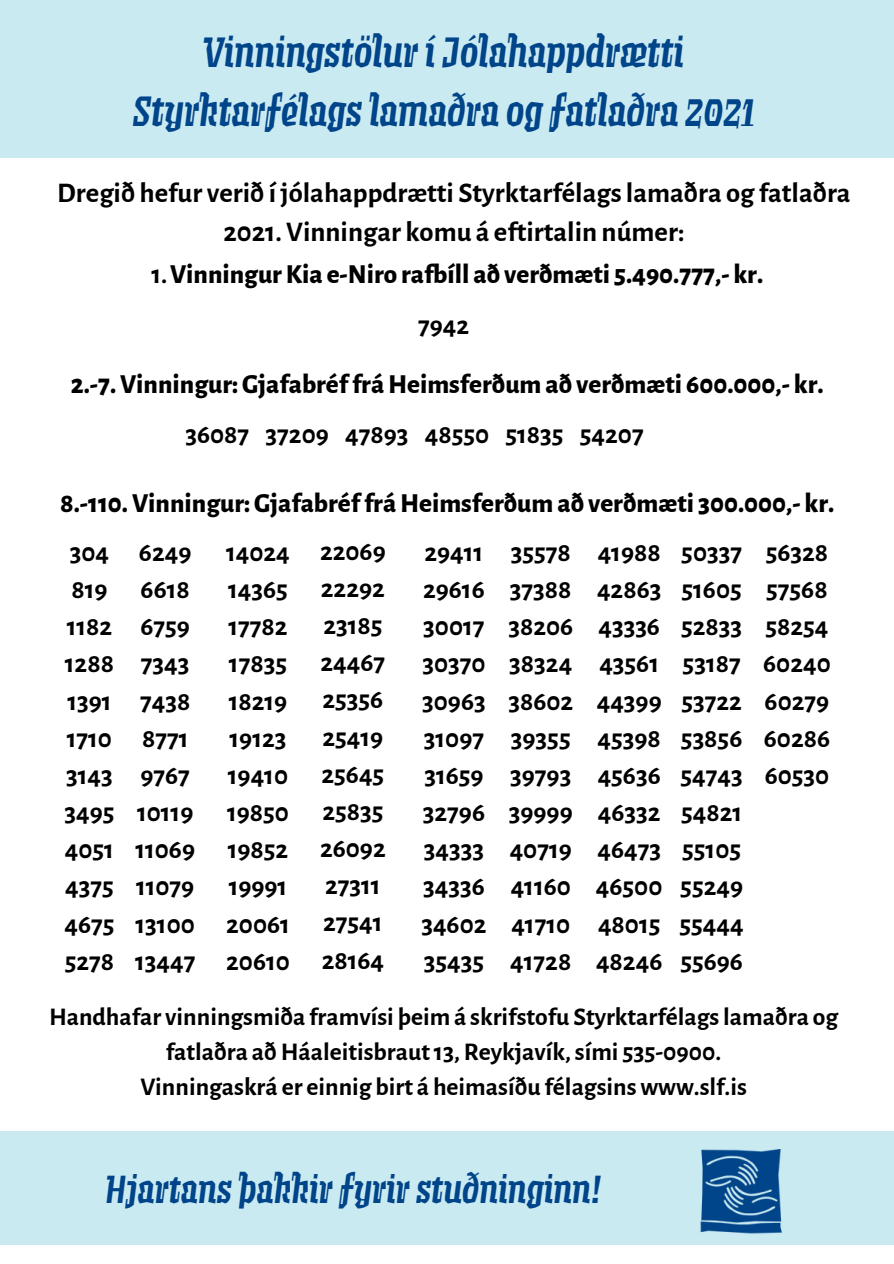
<style>
.page{position:relative;width:894px;height:1264px;background:#fff}
.page>*{position:absolute;margin:0;border:0;box-sizing:border-box;transform-origin:0 0}
.t1{font:42.15px "Birra Bruin";color:#004489}
.t2{font:39px "Birra Bruin";color:#004489}
.t3{font:700 28.5px/39.5px "Alegreya Sans";color:#000;text-align:center}
.t4{font:700 27px "Alegreya Sans";color:#000}
.t5{font:800 27px "Alegreya Sans";color:#000}
.t6{font:700 25.5px/35px "Alegreya Sans";color:#000;text-align:center}
.s1{font-weight:700}
</style>
<div class="page">
<div style="left:0;top:0;width:893px;height:158px;background:#caeaf2"></div>
<div style="left:0;top:1130px;width:893px;height:114px;background:#caeaf2"></div>
<img style="left:700px;top:1149px;width:82px;height:85px">
<p class="t1" style="left:203px;top:24px;width:482px">Vinningstölur í Jólahappdrætti</p>
<p class="t1" style="left:133px;top:83px;width:623px">Styrktarfélags lamaðra og fatlaðra 2021</p>
<p class="t3" style="left:57px;top:173px;width:794px">Dregið hefur verið í jólahappdrætti Styrktarfélagslamaðra og fatlaðra<br>2021. Vinningar komu á eftirtalin númer:</p>
<p class="t5" style="left:151px;top:261px;width:613px"><span class="s1">1.</span>VinningurKia e-Niro rafbíll að verðmæti 5.490.777,- kr.</p>
<p class="t4" style="left:418px;top:313px;width:53px">7942</p>
<p class="t5" style="left:71px;top:371px;width:754px">2.-7.Vinningur:Gjafabréffrá Heimsferðum að verðmæti 600.000,- kr.</p>
<p class="t4" style="left:185px;top:421px;width:459px">36087 37209 47893 48550 51835 54207</p>
<p class="t5" style="left:60px;top:490px;width:775px">8.-110.Vinningur:Gjafabréffrá Heimsferðum að verðmæti 300.000,- kr.</p>
<p class="t4" style="left:70px;top:539px;width:41px">304</p>
<p class="t4" style="left:71px;top:576px;width:38px">819</p>
<p class="t4" style="left:67px;top:613px;width:47px">1182</p>
<p class="t4" style="left:65px;top:651px;width:51px">1288</p>
<p class="t4" style="left:67px;top:688px;width:46px">1391</p>
<p class="t4" style="left:67px;top:725px;width:47px">1710</p>
<p class="t4" style="left:66px;top:762px;width:48px">3143</p>
<p class="t4" style="left:64px;top:799px;width:51px">3495</p>
<p class="t4" style="left:65px;top:836px;width:51px">4051</p>
<p class="t4" style="left:65px;top:873px;width:50px">4375</p>
<p class="t4" style="left:64px;top:911px;width:51px">4675</p>
<p class="t4" style="left:65px;top:948px;width:51px">5278</p>
<p class="t4" style="left:320px;top:538px;width:67px">22069</p>
<p class="t4" style="left:321px;top:575px;width:65px">22292</p>
<p class="t4" style="left:323px;top:612px;width:61px">23185</p>
<p class="t4" style="left:320px;top:649px;width:66px">24467</p>
<p class="t4" style="left:322px;top:686px;width:62px">25356</p>
<p class="t4" style="left:322px;top:724px;width:62px">25419</p>
<p class="t4" style="left:321px;top:761px;width:64px">25645</p>
<p class="t4" style="left:322px;top:798px;width:63px">25835</p>
<p class="t4" style="left:320px;top:835px;width:67px">26092</p>
<p class="t4" style="left:325px;top:872px;width:57px">27311</p>
<p class="t4" style="left:323px;top:909px;width:61px">27541</p>
<p class="t4" style="left:321px;top:946px;width:64px">28164</p>
<p class="t4" style="left:139px;top:539px;width:54px">6249</p>
<p class="t4" style="left:141px;top:576px;width:51px">6618</p>
<p class="t4" style="left:140px;top:613px;width:51px">6759</p>
<p class="t4" style="left:141px;top:651px;width:50px">7343</p>
<p class="t4" style="left:140px;top:688px;width:52px">7438</p>
<p class="t4" style="left:142px;top:725px;width:48px">8771</p>
<p class="t4" style="left:140px;top:762px;width:51px">9767</p>
<p class="t4" style="left:137px;top:799px;width:58px">10119</p>
<p class="t4" style="left:135px;top:836px;width:61px">11069</p>
<p class="t4" style="left:136px;top:873px;width:60px">11079</p>
<p class="t4" style="left:135px;top:911px;width:61px">13100</p>
<p class="t4" style="left:135px;top:948px;width:62px">13447</p>
<p class="t4" style="left:765px;top:539px;width:64px">56328</p>
<p class="t4" style="left:766px;top:576px;width:63px">57568</p>
<p class="t4" style="left:765px;top:613px;width:64px">58254</p>
<p class="t4" style="left:763px;top:651px;width:69px">60240</p>
<p class="t4" style="left:764px;top:688px;width:66px">60279</p>
<p class="t4" style="left:763px;top:725px;width:68px">60286</p>
<p class="t4" style="left:764px;top:762px;width:66px">60530</p>
<p class="t4" style="left:510px;top:539px;width:61px">35578</p>
<p class="t4" style="left:510px;top:576px;width:63px">37388</p>
<p class="t4" style="left:508px;top:613px;width:66px">38206</p>
<p class="t4" style="left:509px;top:651px;width:64px">38324</p>
<p class="t4" style="left:508px;top:688px;width:66px">38602</p>
<p class="t4" style="left:511px;top:725px;width:61px">39355</p>
<p class="t4" style="left:510px;top:762px;width:63px">39793</p>
<p class="t4" style="left:508px;top:799px;width:65px">39999</p>
<p class="t4" style="left:509px;top:836px;width:64px">40719</p>
<p class="t4" style="left:510px;top:873px;width:62px">41160</p>
<p class="t4" style="left:511px;top:911px;width:60px">41710</p>
<p class="t4" style="left:510px;top:948px;width:63px">41728</p>
<p class="t4" style="left:597px;top:539px;width:65px">41988</p>
<p class="t4" style="left:597px;top:576px;width:66px">42863</p>
<p class="t4" style="left:598px;top:613px;width:63px">43336</p>
<p class="t4" style="left:599px;top:651px;width:61px">43561</p>
<p class="t4" style="left:596px;top:688px;width:66px">44399</p>
<p class="t4" style="left:597px;top:725px;width:65px">45398</p>
<p class="t4" style="left:597px;top:762px;width:65px">45636</p>
<p class="t4" style="left:597px;top:799px;width:64px">46332</p>
<p class="t4" style="left:597px;top:836px;width:65px">46473</p>
<p class="t4" style="left:595px;top:873px;width:68px">46500</p>
<p class="t4" style="left:598px;top:911px;width:64px">48015</p>
<p class="t4" style="left:596px;top:948px;width:68px">48246</p>
<p class="t4" style="left:424px;top:539px;width:60px">29411</p>
<p class="t4" style="left:423px;top:576px;width:63px">29616</p>
<p class="t4" style="left:423px;top:613px;width:63px">30017</p>
<p class="t4" style="left:422px;top:651px;width:65px">30370</p>
<p class="t4" style="left:422px;top:688px;width:65px">30963</p>
<p class="t4" style="left:423px;top:725px;width:62px">31097</p>
<p class="t4" style="left:424px;top:762px;width:61px">31659</p>
<p class="t4" style="left:423px;top:799px;width:64px">32796</p>
<p class="t4" style="left:423px;top:836px;width:62px">34333</p>
<p class="t4" style="left:423px;top:873px;width:63px">34336</p>
<p class="t4" style="left:421px;top:911px;width:67px">34602</p>
<p class="t4" style="left:423px;top:948px;width:62px">35435</p>
<p class="t4" style="left:226px;top:539px;width:65px">14024</p>
<p class="t4" style="left:228px;top:576px;width:61px">14365</p>
<p class="t4" style="left:228px;top:613px;width:61px">17782</p>
<p class="t4" style="left:229px;top:651px;width:60px">17835</p>
<p class="t4" style="left:229px;top:688px;width:60px">18219</p>
<p class="t4" style="left:229px;top:725px;width:58px">19123</p>
<p class="t4" style="left:228px;top:762px;width:62px">19410</p>
<p class="t4" style="left:227px;top:799px;width:63px">19850</p>
<p class="t4" style="left:228px;top:836px;width:62px">19852</p>
<p class="t4" style="left:229px;top:873px;width:60px">19991</p>
<p class="t4" style="left:226px;top:911px;width:65px">20061</p>
<p class="t4" style="left:226px;top:948px;width:65px">20610</p>
<p class="t4" style="left:681px;top:539px;width:62px">50337</p>
<p class="t4" style="left:681px;top:576px;width:62px">51605</p>
<p class="t4" style="left:681px;top:613px;width:63px">52833</p>
<p class="t4" style="left:682px;top:651px;width:60px">53187</p>
<p class="t4" style="left:681px;top:688px;width:62px">53722</p>
<p class="t4" style="left:680px;top:725px;width:63px">53856</p>
<p class="t4" style="left:680px;top:762px;width:64px">54743</p>
<p class="t4" style="left:681px;top:799px;width:63px">54821</p>
<p class="t4" style="left:682px;top:836px;width:60px">55105</p>
<p class="t4" style="left:680px;top:873px;width:64px">55249</p>
<p class="t4" style="left:679px;top:911px;width:66px">55444</p>
<p class="t4" style="left:680px;top:948px;width:64px">55696</p>
<p class="t6" style="left:49px;top:999px;width:790px">Handhafar vinningsmiða framvísi þeim á skrifstofu Styrktarfélagslamaðra og fatlaðra aðHáaleitisbraut13, Reykjavík,sími 535-0900.</p>
<p class="t6" style="left:140px;top:1069px;width:608px">Vinningaskrá er einnig birt á heimasíðu félagsinswww.slf.is</p>
<p class="t2" style="left:105px;top:1163px;width:498px">Hjartans þakkir fyrir stuðninginn!</p>
</div>
